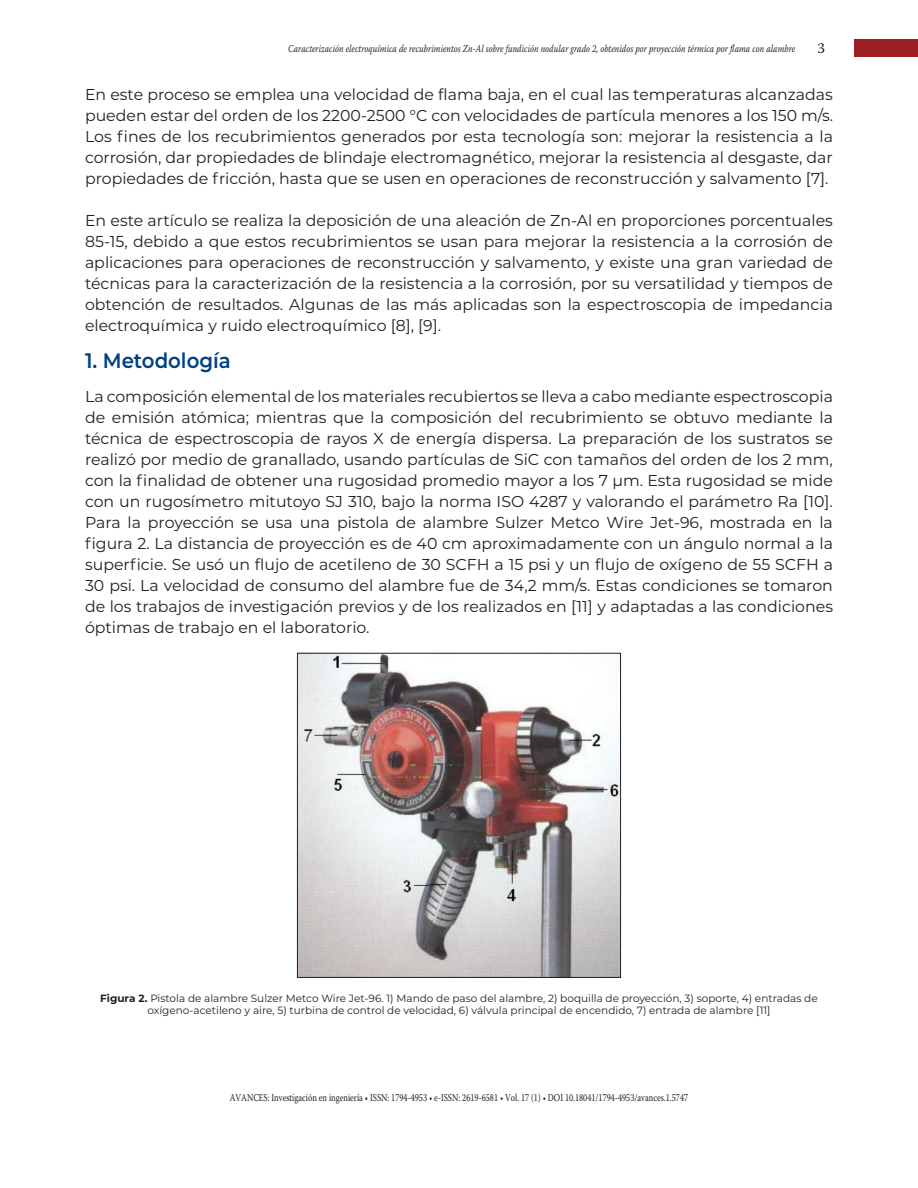
<style>
.page{position:relative;width:918px;height:1188px;background:#fff}
.page>*{position:absolute;margin:0;border:0;box-sizing:border-box;transform-origin:0 0}
.sub02{font:600 21px "Montserrat";color:#014081;scale:.94 1}
.Texto_corrido{font:15.75px/21px "Montserrat";color:#231f20;text-align:justify}
.t1{font:15px "Warnock Pro";color:#231f20}
.fig01{font:10.5px/12px "Montserrat";color:#231f20;text-align:center}
.t2{font:italic 10.5px "Warnock Pro";letter-spacing:.01em;color:#231f20;scale:.78 1}
.t3{font:10.5px "Warnock Pro";color:#231f20;scale:.78 1}
.s1{font-weight:700}
</style>
<div class="page">
<div style="left:855px;top:39px;width:63px;height:18px;background:#9c2023"></div>
<img style="left:299px;top:655px;width:320px;height:321px">
<div style="left:297px;top:653px;width:324px;height:325px;border:1px solid #231f20"></div>
<p class="t2" style="left:288px;top:42px;width:652px">Caracterización electroquímica de recubrimientos Zn-Al sobre fundición nodular grado 2, obtenidos por proyección térmica por flama con alambre</p>
<p class="t1" style="left:818px;top:39px;width:9px">3</p>
<p class="Texto_corrido" style="left:85px;top:84px;width:750px">En este proceso se emplea una velocidad de flama baja, en el cual las temperaturas alcanzadas pueden estar del orden de los 2200-2500 °C con velocidades de partícula menores a los 150 m/s.<br>Los fines de los recubrimientos generados por esta tecnología son: mejorar la resistencia a la corrosión, dar propiedades de blindaje electromagnético, mejorar la resistencia al desgaste, dar propiedades de fricción, hasta que se usen en operaciones de reconstrucción y salvamento [7].</p>
<p class="Texto_corrido" style="left:85px;top:210px;width:749px">En este artículo se realiza la deposición de una aleación de Zn-Al en proporciones porcentuales 85-15, debido a que estos recubrimientos se usan para mejorar la resistencia a la corrosión de aplicaciones para operaciones de reconstrucción y salvamento, y existe una gran variedad de técnicas para la caracterización de la resistencia a la corrosión, por su versatilidad y tiempos de obtención de resultados. Algunas de las más aplicadas son la espectroscopia de impedancia electroquímica y ruido electroquímico [8], [9].</p>
<p class="sub02" style="left:85px;top:346px;width:157px">1. Metodología</p>
<p class="Texto_corrido" style="left:85px;top:385px;width:750px">La composición elemental de los materiales recubiertos se lleva a cabo mediante espectroscopia de emisión atómica; mientras que la composición del recubrimiento se obtuvo mediante la técnica de espectroscopia de rayos X de energía dispersa. La preparación de los sustratos se realizó por medio de granallado, usando partículas de SiC con tamaños del orden de los 2 mm, con la finalidad de obtener una rugosidad promedio mayor a los 7 µm. Esta rugosidad se mide con un rugosímetro mitutoyo SJ 310, bajo la norma ISO 4287 y valorando el parámetro Ra [10].<br>Para la proyección se usa una pistola de alambre Sulzer Metco Wire Jet-96, mostrada en la figura 2. La distancia de proyección es de 40 cm aproximadamente con un ángulo normal a la superficie. Se usó un flujo de acetileno de 30 SCFH a 15 psi y un flujo de oxígeno de 55 SCFH a 30 psi. La velocidad de consumo del alambre fue de 34,2 mm/s. Estas condiciones se tomaron de los trabajos de investigación previos y de los realizados en [11] y adaptadas a las condiciones óptimas de trabajo en el laboratorio.</p>
<p class="fig01" style="left:100px;top:992px;width:719px"><span class="s1">Figura 2.</span> Pistola de alambre Sulzer Metco Wire Jet-96. 1) Mando de paso del alambre, 2) boquilla de proyección, 3) soporte, 4) entradas de oxígeno-acetileno y aire, 5) turbina de control de velocidad, 6) válvula principal de encendido, 7) entrada de alambre [11]</p>
<p class="t3" style="left:230px;top:1091px;width:589px">AVANCES: Investigación en ingeniería • ISSN: 1794-4953 • e-ISSN: 2619-6581 • Vol. 17 (1) • DOI 10.18041/1794-4953/avances.1.5747</p>
</div>
